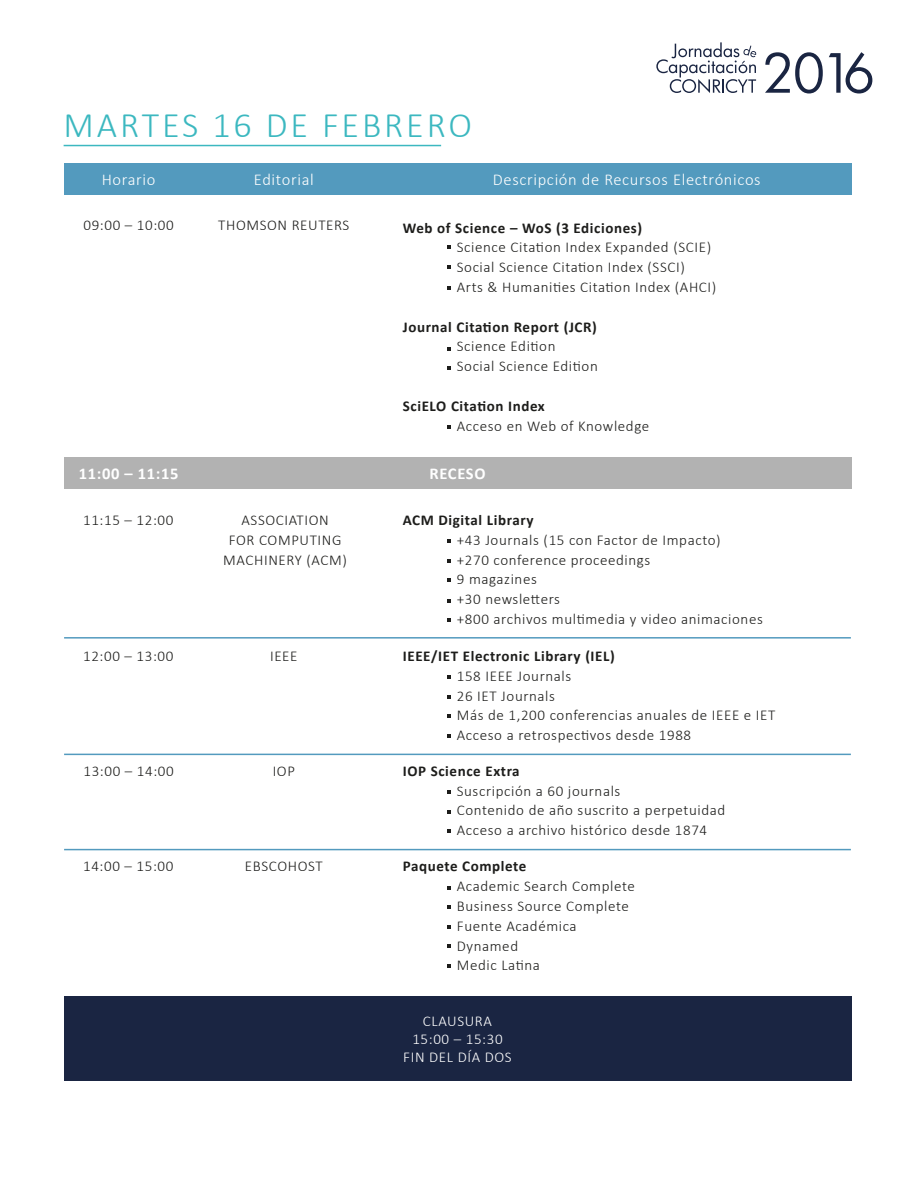
<style>
.page{position:relative;width:915px;height:1191px;background:#fff}
.page>*{position:absolute;margin:0;border:0;box-sizing:border-box;transform-origin:0 0}
.t1{font:300 36px "Calibri";letter-spacing:.08em;color:#3cb8c0}
.t2{font:300 16.5px "Calibri";letter-spacing:.04em;color:#fff}
.t3{font:700 16.5px "Calibri";letter-spacing:.04em;color:#fff}
.t4{font:300 15px/19.8px "Calibri";letter-spacing:.04em;color:#1d1d1b}
.t5{font:700 15px "Calibri";letter-spacing:.04em;color:#1d1d1b}
.t6{font:300 15px/18.3px "Calibri";letter-spacing:.04em;color:#fff;text-align:center}
</style>
<div class="page">
<div style="left:64px;top:996px;width:786px;height:84px;background:#1a2542"></div>
<div style="left:64px;top:163px;width:786px;height:32px;background:#539abe"></div>
<div style="left:64px;top:457px;width:786px;height:32px;background:#b2b2b2"></div>
<svg style="left:765px;top:52px;width:57px;height:41px"></svg>
<svg style="left:829px;top:52px;width:43px;height:41px"></svg>
<svg style="left:656px;top:42px;width:100px;height:51px"></svg>
<hr style="left:64px;top:145px;width:377px;height:1px;background:#3cb8c0">
<hr style="left:64px;top:637px;width:786px;height:1px;background:#539abe">
<hr style="left:64px;top:753px;width:786px;height:2px;background:#539abe">
<hr style="left:64px;top:849px;width:786px;height:1px;background:#539abe">
<svg style="left:447px;top:245px;width:3px;height:4px"></svg>
<svg style="left:447px;top:265px;width:3px;height:4px"></svg>
<svg style="left:447px;top:286px;width:3px;height:4px"></svg>
<svg style="left:447px;top:425px;width:3px;height:4px"></svg>
<svg style="left:447px;top:559px;width:3px;height:4px"></svg>
<svg style="left:447px;top:618px;width:3px;height:4px"></svg>
<svg style="left:447px;top:675px;width:3px;height:4px"></svg>
<svg style="left:447px;top:734px;width:3px;height:4px"></svg>
<svg style="left:447px;top:829px;width:3px;height:4px"></svg>
<svg style="left:447px;top:905px;width:3px;height:4px"></svg>
<svg style="left:447px;top:944px;width:3px;height:4px"></svg>
<h1 class="t1" style="left:64px;top:102px;width:410px">MARTES 16 DE FEBRERO</h1>
<p class="t2" style="left:102px;top:169px;width:55px">Horario</p>
<p class="t2" style="left:254px;top:169px;width:61px">Editorial</p>
<p class="t2" style="left:492px;top:169px;width:269px">Descripción de Recursos Electrónicos</p>
<p class="t4" style="left:83px;top:215px;width:92px">09:00 – 10:00</p>
<p class="t4" style="left:218px;top:215px;width:132px">THOMSON REUTERS</p>
<p class="t3" style="left:79px;top:462px;width:101px">11:00 – 11:15</p>
<p class="t4" style="left:83px;top:510px;width:92px">11:15 – 12:00</p>
<p class="t4" style="left:83px;top:646px;width:92px">12:00 – 13:00</p>
<p class="t4" style="left:223px;top:510px;width:125px;text-align:center">ASSOCIATION<br>FOR COMPUTING<br>MACHINERY (ACM)</p>
<p class="t4" style="left:270px;top:646px;width:29px">IEEE</p>
<p class="t5" style="left:402px;top:217px;width:241px">Web of Science – WoS (3 Ediciones)</p>
<p class="t4" style="left:456px;top:237px;width:261px">Science Citation Index Expanded (SCIE)<br>Social Science Citation Index (SSCI)<br>Arts &amp; Humanities Citation Index (AHCI)</p>
<p class="t5" style="left:402px;top:316px;width:195px">Journal Citation Report (JCR)</p>
<p class="t4" style="left:456px;top:336px;width:142px">Science Edition<br>Social Science Edition</p>
<p class="t5" style="left:402px;top:395px;width:143px">SciELO Citation Index</p>
<p class="t4" style="left:456px;top:415px;width:194px">Acceso en Web of Knowledge</p>
<p class="t3" style="left:429px;top:462px;width:57px">RECESO</p>
<p class="t5" style="left:402px;top:509px;width:132px">ACM Digital Library</p>
<p class="t4" style="left:456px;top:530px;width:307px">+43 Journals (15 con Factor de Impacto)<br>+270 conference proceedings<br>9 magazines<br>+30 newsletters<br>+800 archivos multimedia y video animaciones</p>
<p class="t5" style="left:402px;top:645px;width:213px">IEEE/IET Electronic Library (IEL)</p>
<p class="t4" style="left:456px;top:665px;width:320px">158 IEEE Journals<br>26 IET Journals<br>Más de 1,200 conferencias anuales de IEEE e IET<br>Acceso a retrospectivos desde 1988</p>
<p class="t4" style="left:83px;top:760px;width:92px">13:00 – 14:00</p>
<p class="t4" style="left:272px;top:760px;width:24px">IOP</p>
<p class="t5" style="left:402px;top:760px;width:118px">IOP Science Extra</p>
<p class="t4" style="left:456px;top:780px;width:270px">Suscripción a 60 journals<br>Contenido de año suscrito a perpetuidad<br>Acceso a archivo histórico desde 1874</p>
<p class="t4" style="left:83px;top:856px;width:92px">14:00 – 15:00</p>
<p class="t4" style="left:245px;top:856px;width:79px">EBSCOHOST</p>
<p class="t5" style="left:402px;top:855px;width:125px">Paquete Complete</p>
<p class="t4" style="left:456px;top:876px;width:179px">Academic Search Complete<br>Business Source Complete<br>Fuente Académica<br>Dynamed<br>Medic Latina</p>
<p class="t6" style="left:403px;top:1011px;width:110px">CLAUSURA<br>15:00 – 15:30<br>FIN DEL DÍA DOS</p>
</div>
